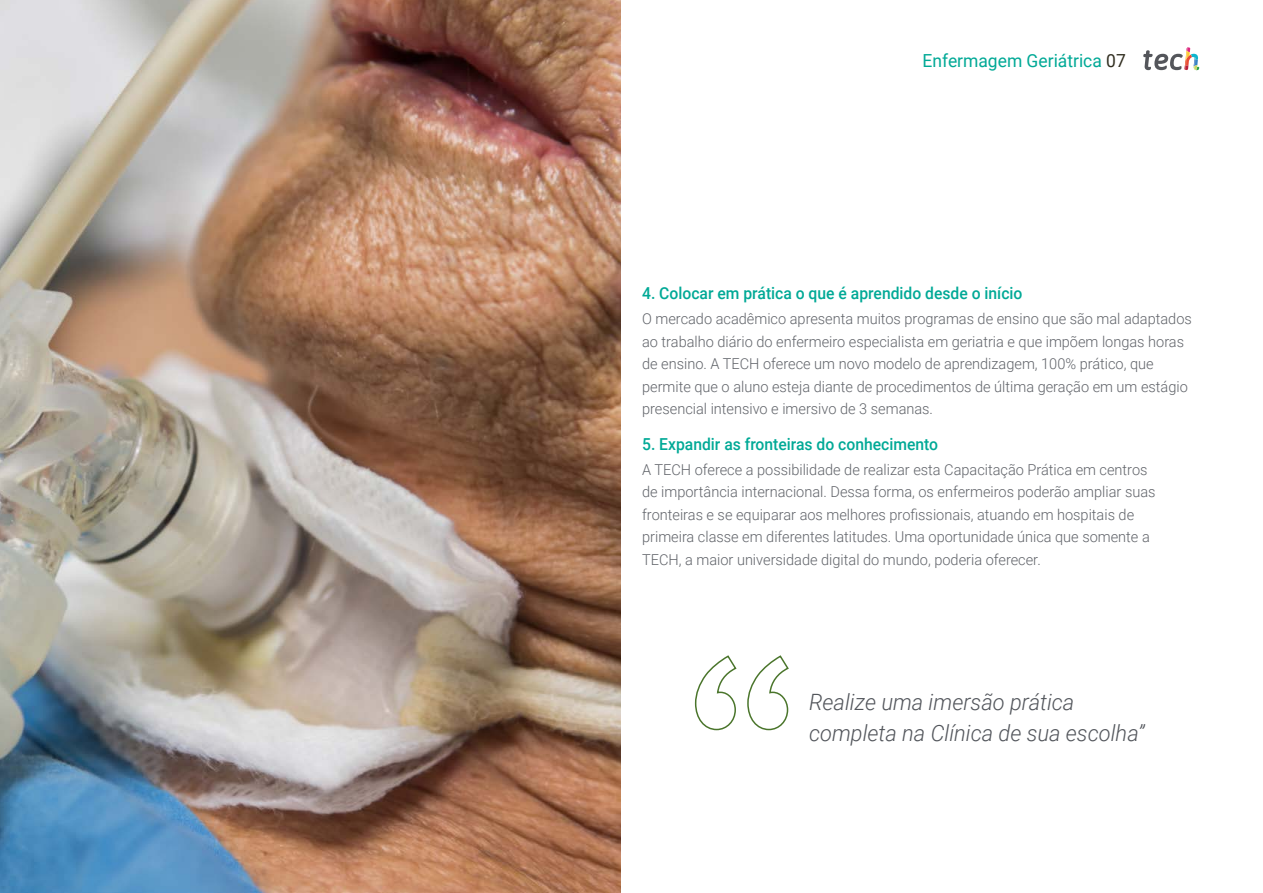
<style>
.page{position:relative;width:1263px;height:893px;background:#fff}
.page>*{position:absolute;margin:0;border:0;box-sizing:border-box;transform-origin:0 0}
.t1{font:italic 300 22.5px/31.5px "Roboto";color:#52555b}
.t2{font:18px "Roboto";color:#00a996}
.t3{font:500 16.5px "Roboto";color:#00a996;scale:.95 1}
.t4{font:300 15px/22.5px "Roboto";color:#61646a}
.s1{color:#312e20}
</style>
<div class="page">
<svg style="left:1143px;top:47px;width:56px;height:24px"></svg>
<img style="left:0;top:0;width:621px;height:893px">
<svg style="left:694px;top:655px;width:95px;height:76px"></svg>
<p class="t2" style="left:922px;top:48px;width:205px">Enfermagem Geriátrica <span class="s1">07</span></p>
<p class="t3" style="left:642px;top:282px;width:402px">4. Colocar em prática o que é aprendido desde o início</p>
<p class="t4" style="left:642px;top:307px;width:551px">O mercado acadêmico apresenta muitos programas de ensino que são mal adaptados ao trabalho diário do enfermeiro especialista em geriatria e que impõem longas horas de ensino. A TECH oferece um novo modelo de aprendizagem, 100% prático, que permite que o aluno esteja diante de procedimentos de última geração em um estágio presencial intensivo e imersivo de 3 semanas.</p>
<p class="t3" style="left:642px;top:433px;width:313px">5. Expandir as fronteiras do conhecimento</p>
<p class="t4" style="left:642px;top:458px;width:515px">A TECH oferece a possibilidade de realizar esta Capacitação Prática em centros de importância internacional. Dessa forma, os enfermeiros poderão ampliar suas fronteiras e se equiparar aos melhores profissionais, atuando em hospitais de primeira classe em diferentes latitudes. Uma oportunidade única que somente a TECH, a maior universidade digital do mundo, poderia oferecer.</p>
<h1 class="t1" style="left:809px;top:685px;width:337px">Realize uma imersão prática completa na Clínica de sua escolha”</h1>
</div>
